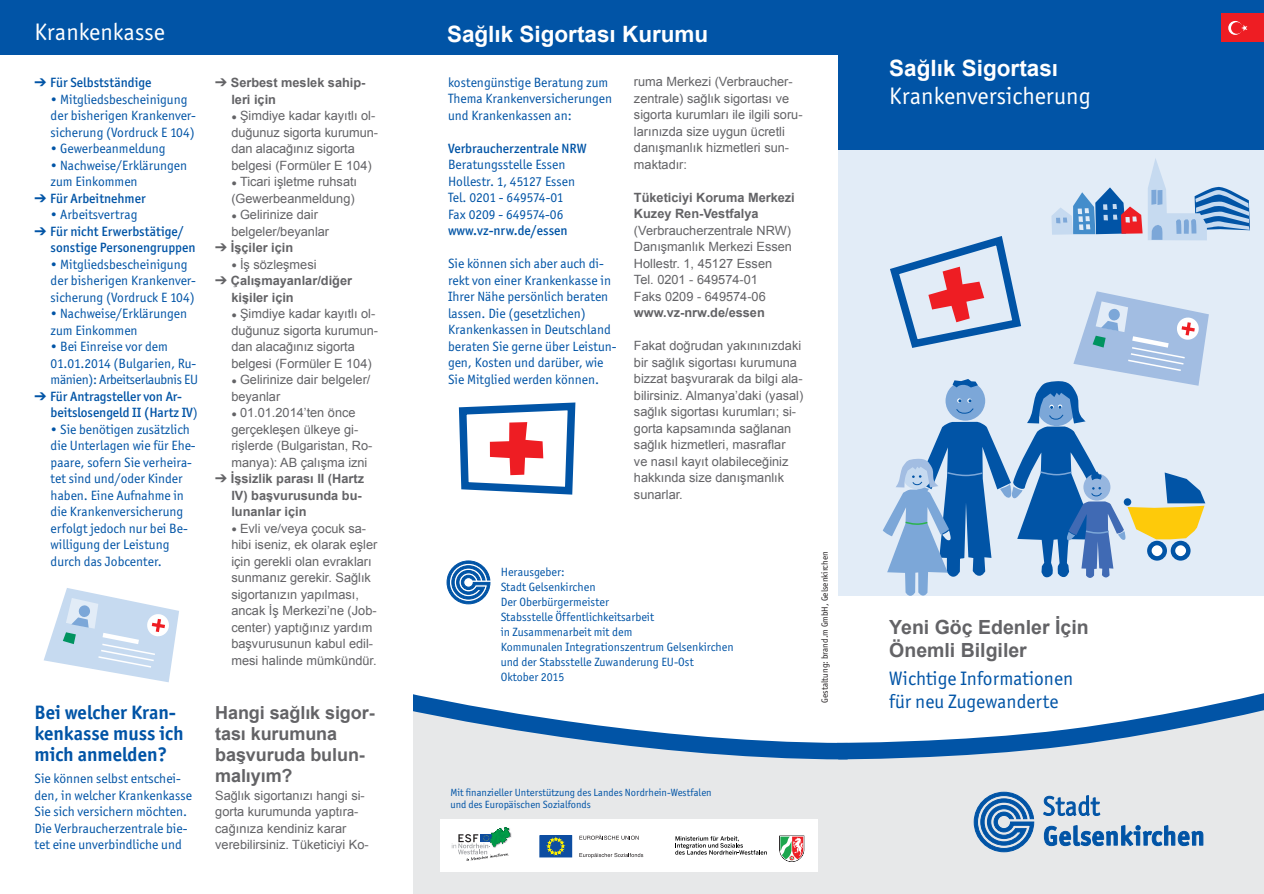
<style>
.page{position:relative;width:1264px;height:894px;background:#fff}
.page>*{position:absolute;margin:0;border:0;box-sizing:border-box;transform-origin:0 0}
.t1{font:24px "Officina Sans ITC Std";color:#fff}
.t2{font:700 22.5px "Arial";color:#fff}
.t3{font:700 19.5px/21px "Officina Sans ITC Std";color:#0154a6}
.t4{font:19.5px/22.5px "Officina Sans ITC Std";color:#0154a6}
.t5{font:700 19.5px/22.5px "Arial";color:#636366}
.t6{font:700 18px/21px "Arial";letter-spacing:-.005em;color:#636366}
.t7{font:13.5px/16.5px "Officina Sans ITC Std";color:#0154a6}
.t8{font:500 13.5px/16.5px "Officina Sans ITC Std";color:#0154a6}
.t9{font:12.75px/16.5px "Arial";color:#636366}
.t10{font:700 12.75px/16.5px "Arial";color:#636366}
.t11{font:12px/15px "Officina Sans ITC Std";color:#0154a6}
.t12{font:10.5px/12px "Officina Sans ITC Std";color:#0154a6}
.t13{font:9px "Officina Sans ITC Std";color:#231f20}
.s1{font-weight:400}
.s2{font-size:15.75px}
</style>
<div class="page">
<div style="left:838px;top:149px;width:426px;height:447px;background:#e2ecf7"></div>
<div style="left:838px;top:0;width:426px;height:149px;background:#0154a6"></div>
<svg style="left:447px;top:561px;width:43px;height:43px"></svg>
<div style="left:838px;top:768px;width:426px;height:126px;background:#e7e8e9"></div>
<svg style="left:1044px;top:795px;width:159px;height:51px;background:#aac1d7"></svg>
<svg style="left:974px;top:792px;width:60px;height:60px;background:#6a97c4"></svg>
<div style="left:0;top:0;width:846px;height:55px;background:#0154a6"></div>
<div style="left:413px;top:768px;width:425px;height:126px;background:#e7e8e9"></div>
<svg style="left:413px;top:693px;width:851px;height:75px"></svg>
<div style="left:440px;top:819px;width:378px;height:53px;background:#fff"></div>
<svg style="left:579px;top:853px;width:64px;height:5px"></svg>
<svg style="left:579px;top:835px;width:60px;height:5px"></svg>
<div style="left:540px;top:836px;width:32px;height:21px;background:#0d4da1"></div>
<svg style="left:547px;top:838px;width:17px;height:16px"></svg>
<svg style="left:452px;top:827px;width:59px;height:34px"></svg>
<svg style="left:779px;top:835px;width:25px;height:27px"></svg>
<svg style="left:675px;top:836px;width:92px;height:19px"></svg>
<div style="left:1221px;top:14px;width:43px;height:28px;background:#ee1d23"></div>
<svg style="left:1228px;top:21px;width:14px;height:14px"></svg>
<div style="left:1231px;top:22px;width:11px;height:12px;background:#ee1d23;border-radius:50%"></div>
<svg style="left:1241px;top:25px;width:6px;height:6px"></svg>
<svg style="left:44px;top:588px;width:135px;height:94px"></svg>
<svg style="left:459px;top:402px;width:116px;height:93px"></svg>
<svg style="left:883px;top:158px;width:367px;height:438px"></svg>
<h1 class="t1" style="left:34px;top:24px;width:132px">Krankenkasse</h1>
<h2 class="t2" style="left:447px;top:21px;width:263px">Sağlık Sigortası Kurumu</h2>
<p class="t8" style="left:34px;top:76px;width:119px">➔ Für Selbstständige</p>
<p class="t7" style="left:51px;top:92px;width:147px">• Mitgliedsbescheinigung der bisherigen Krankenver&shy;sicherung (Vordruck E 104)</p>
<p class="t7" style="left:51px;top:142px;width:117px">• Gewerbeanmeldung</p>
<p class="t7" style="left:51px;top:158px;width:138px">• Nachweise/Erklärungen zum Einkommen</p>
<p class="t8" style="left:34px;top:191px;width:113px">➔ Für Arbeitnehmer</p>
<p class="t7" style="left:51px;top:208px;width:88px">• Arbeitsvertrag</p>
<p class="t8" style="left:51px;top:224px;width:146px;text-indent:-16px">➔ Für nicht Erwerbstätige/ sonstige Personengruppen</p>
<p class="t7" style="left:51px;top:257px;width:147px">• Mitgliedsbescheinigung der bisherigen Krankenver&shy;sicherung (Vordruck E 104)</p>
<p class="t7" style="left:51px;top:307px;width:138px">• Nachweise/Erklärungen zum Einkommen</p>
<p class="t7" style="left:51px;top:340px;width:149px">• Bei Einreise vor dem<br>01.01.2014 (Bulgarien, Ru&shy;mänien): Arbeitserlaubnis EU</p>
<p class="t8" style="left:51px;top:389px;width:149px;text-indent:-16px">➔ Für Antragsteller von Ar&shy;beitslosengeld II (Hartz IV<span class="s1">)</span></p>
<p class="t7" style="left:51px;top:422px;width:147px">• Sie benötigen zusätzlich die Unterlagen wie für Ehe&shy;paare, sofern Sie verheira&shy;tet sind und/oder Kinder haben. Eine Aufnahme in die Krankenversicherung erfolgt jedoch nur bei Be&shy;willigung der Leistung durch das Jobcenter.</p>
<p class="t7" style="left:448px;top:75px;width:166px">kostengünstige Beratung zum<br>Thema Krankenversicherungen und Krankenkassen an:</p>
<p class="t8" style="left:448px;top:141px;width:140px">Verbraucherzentrale NRW</p>
<p class="t7" style="left:448px;top:158px;width:128px">Beratungsstelle Essen<br>Hollestr. 1, 45127 Essen<br>Tel. 0201 - 649574-01<br>Fax 0209 - 649574-06</p>
<p class="t8" style="left:448px;top:224px;width:121px">www.vz-nrw.de/essen</p>
<p class="t7" style="left:448px;top:257px;width:170px">Sie können sich aber auch di&shy;rekt von einer Krankenkasse in<br>Ihrer Nähe persönlich beraten lassen. Die (gesetzlichen)<br>Krankenkassen in Deutschland beraten Sie gerne über Leistun&shy;gen, Kosten und darüber, wie<br>Sie Mitglied werden können.</p>
<p class="t9" style="left:634px;top:74px;width:170px">ruma Merkezi (Verbraucher&shy;zentrale) sağlık sigortası ve sigorta kurumları ile ilgili soru&shy;larınızda size uygun ücretli danışmanlık hizmetleri sun&shy;maktadır:</p>
<p class="t10" style="left:634px;top:189px;width:162px">Tüketiciyi Koruma Merkezi<br>Kuzey Ren-Vestfalya</p>
<p class="t9" style="left:634px;top:222px;width:160px">(Verbraucherzentrale NRW)<br>Danışmanlık Merkezi Essen<br>Hollestr. 1, 45127 Essen<br>Tel. 0201 - 649574-01<br>Faks 0209 - 649574-06</p>
<p class="t10" style="left:634px;top:305px;width:132px">www.vz-nrw.de/essen</p>
<p class="t9" style="left:634px;top:338px;width:171px">Fakat doğrudan yakınınızdaki bir sağlık sigortası kurumuna bizzat başvurarak da bilgi ala&shy;bilirsiniz. Almanya’daki (yasal) sağlık sigortası kurumları; si&shy;gorta kapsamında sağlanan sağlık hizmetleri, masraflar<br>ve nasıl kayıt olabileceğiniz hakkında size danışmanlık sunarlar.</p>
<p class="t10" style="left:231px;top:75px;width:135px;text-indent:-16px">➔ Serbest meslek sahip&shy;leri için</p>
<p class="t9" style="left:231px;top:108px;width:148px"><span class="s2">•</span> Şimdiye kadar kayıtlı ol&shy;duğunuz sigorta kurumun&shy;dan alacağınız sigorta belgesi (Formüler E 104)</p>
<p class="t9" style="left:231px;top:174px;width:127px"><span class="s2">•</span> Ticari işletme ruhsatı (Gewerbeanmeldung)</p>
<p class="t9" style="left:231px;top:207px;width:99px"><span class="s2">•</span> Gelirinize dair belgeler/beyanlar</p>
<p class="t10" style="left:215px;top:240px;width:79px">➔ İşçiler için</p>
<p class="t9" style="left:231px;top:256px;width:87px"><span class="s2">•</span> İş sözleşmesi</p>
<p class="t10" style="left:231px;top:273px;width:122px;text-indent:-16px">➔ Çalışmayanlar/diğer kişiler için</p>
<p class="t9" style="left:231px;top:306px;width:148px"><span class="s2">•</span> Şimdiye kadar kayıtlı ol&shy;duğunuz sigorta kurumun&shy;dan alacağınız sigorta belgesi (Formüler E 104)</p>
<p class="t9" style="left:231px;top:372px;width:141px"><span class="s2">•</span> Gelirinize dair belgeler/ beyanlar</p>
<p class="t9" style="left:231px;top:405px;width:143px"><span class="s2">•</span> 01.01.2014’ten önce gerçekleşen ülkeye gi&shy;rişlerde (Bulgaristan, Ro&shy;manya): AB çalışma izni</p>
<p class="t10" style="left:231px;top:471px;width:134px;text-indent:-16px">➔ İşsizlik parası II (Hartz<br>IV) başvurusunda bu&shy;lunanlar için</p>
<p class="t9" style="left:231px;top:520px;width:147px"><span class="s2">•</span> Evli ve/veya çocuk sa&shy;hibi iseniz, ek olarak eşler için gerekli olan evrakları sunmanız gerekir. Sağlık sigortanızın yapılması, ancak İş Merkezi’ne (Job&shy;center) yaptığınız yardım başvurusunun kabul edil&shy;mesi halinde mümkündür.</p>
<p class="t11" style="left:501px;top:565px;width:234px">Herausgeber:<br>Stadt Gelsenkirchen<br>Der Oberbürgermeister<br>Stabsstelle Öffentlichkeitsarbeit<br>in Zusammenarbeit mit dem<br>Kommunalen Integrationszentrum Gelsenkirchen und der Stabsstelle Zuwanderung EU-Ost<br>Oktober 2015</p>
<h3 class="t3" style="left:34px;top:704px;width:150px">Bei welcher Kran&shy;kenkasse muss ich mich anmelden?</h3>
<p class="t7" style="left:34px;top:772px;width:159px">Sie können selbst entschei&shy;den, in welcher Krankenkasse<br>Sie sich versichern möchten.<br>Die Verbraucherzentrale bie&shy;tet eine unverbindliche und</p>
<h3 class="t6" style="left:215px;top:702px;width:160px">Hangi sağlık sigor&shy;tası kurumuna başvuruda bulun&shy;malıyım?</h3>
<p class="t9" style="left:215px;top:787px;width:155px">Sağlık sigortanızı hangi si&shy;gorta kurumunda yaptıra&shy;cağınıza kendiniz karar verebilirsiniz. Tüketiciyi Ko-</p>
<p class="t12" style="left:450px;top:788px;width:263px">Mit finanzieller Unterstützung des Landes Nordrhein-Westfalen und des Europäischen Sozialfonds</p>
<p class="t13" style="left:821px;top:703px;width:153px;rotate:-90deg">Gestaltung: brand m. GmbH, Gelsenkirchen</p>
<h2 class="t2" style="left:889px;top:56px;width:170px">Sağlık Sigortası</h2>
<h1 class="t1" style="left:889px;top:88px;width:203px">Krankenversicherung</h1>
<h3 class="t5" style="left:889px;top:616px;width:201px">Yeni Göç Edenler İçin<br>Önemli Bilgiler</h3>
<h3 class="t4" style="left:889px;top:669px;width:185px">Wichtige Informationen für neu Zugewanderte</h3>
</div>
